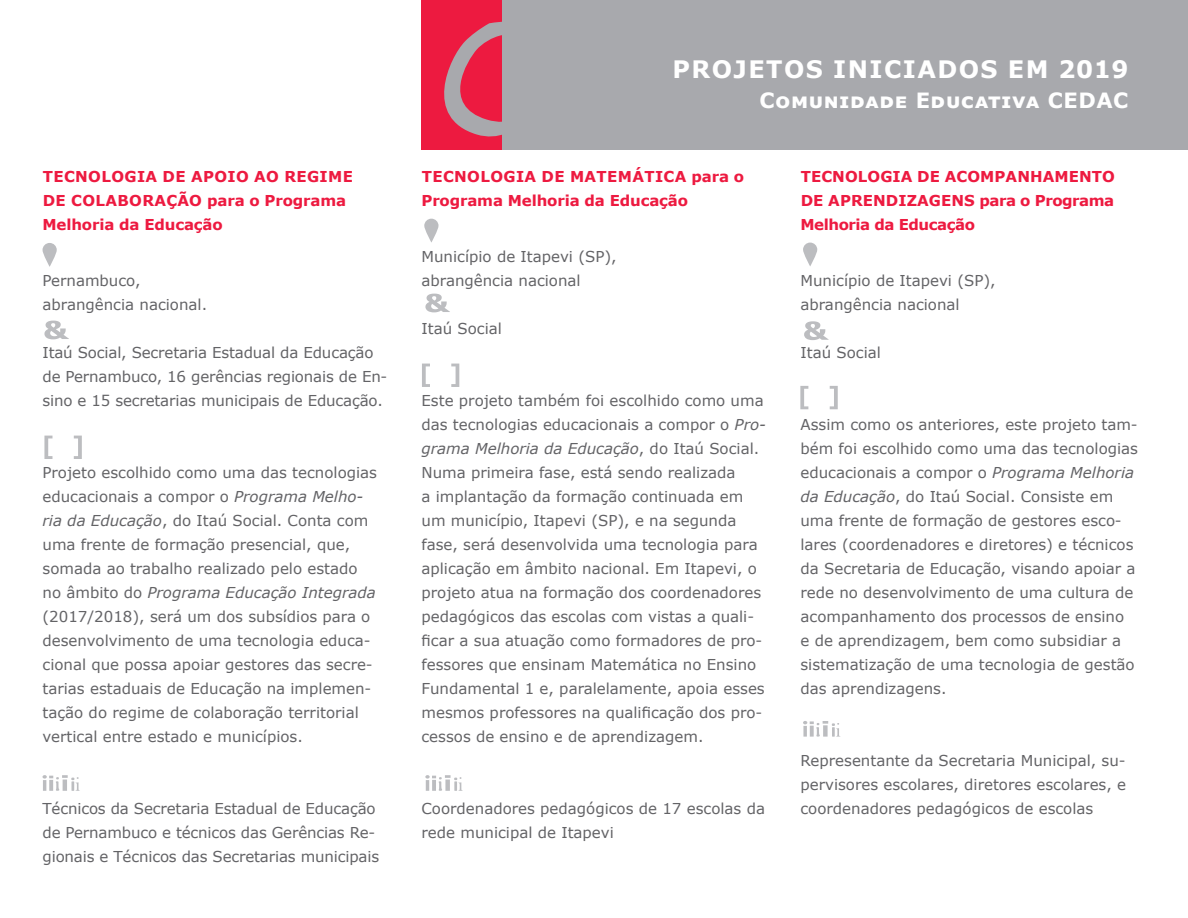
<style>
.page{position:relative;width:1188px;height:918px;background:#fff}
.page>*{position:absolute;margin:0;border:0;box-sizing:border-box;transform-origin:0 0}
.t1{font:700 24px "Verdana";letter-spacing:.06em;color:#fff}
.t2{font:700 21px "Verdana";letter-spacing:.025em;color:#fff}
.texto_medio{font:15px/24px "Verdana";color:#636366}
.projetos_titulo_fina{font:700 15px/24px "Verdana";letter-spacing:-.01em;color:#ed1a40}
.projetos_titulo_fina-2{font:700 15px/24px "Verdana";letter-spacing:.025em;color:#ed1a40}
.s1{font-style:italic}
</style>
<div class="page">
<div style="left:462px;top:0;width:726px;height:149px;background:#a8a9ad"></div>
<div style="left:422px;top:0;width:80px;height:149px;background:#ed1a40"></div>
<svg style="left:424px;top:219px;width:15px;height:24px"></svg>
<svg style="left:803px;top:243px;width:14px;height:23px"></svg>
<svg style="left:422px;top:364px;width:37px;height:23px"></svg>
<svg style="left:800px;top:386px;width:38px;height:23px"></svg>
<svg style="left:425px;top:294px;width:25px;height:18px"></svg>
<svg style="left:804px;top:321px;width:25px;height:19px"></svg>
<svg style="left:444px;top:21px;width:58px;height:116px"></svg>
<svg style="left:43px;top:243px;width:14px;height:24px"></svg>
<svg style="left:44px;top:436px;width:38px;height:23px"></svg>
<svg style="left:44px;top:321px;width:25px;height:18px"></svg>
<svg style="left:43px;top:775px;width:37px;height:16px"></svg>
<svg style="left:803px;top:721px;width:38px;height:16px"></svg>
<svg style="left:425px;top:775px;width:38px;height:16px"></svg>
<p class="projetos_titulo_fina-2" style="left:43px;top:164px;width:312px">TECNOLOGIA DE APOIO AO REGIME<br>DE COLABORAÇÃO para o Programa<br>Melhoria da Educação</p>
<p class="texto_medio" style="left:43px;top:268px;width:166px">Pernambuco, abrangência nacional.</p>
<p class="texto_medio" style="left:43px;top:340px;width:346px">Itaú Social, Secretaria Estadual da Educação de Pernambuco, 16 gerências regionais de En&shy;sino e 15 secretarias municipais de Educação.</p>
<p class="texto_medio" style="left:43px;top:460px;width:336px">Projeto escolhido como uma das tecnologias educacionais a compor o <span class="s1">Programa Melho&shy;ria da Educação</span>, do Itaú Social. Conta com uma frente de formação presencial, que, somada ao trabalho realizado pelo estado no âmbito do <span class="s1">Programa Educação Integrada </span>(2017/2018), será um dos subsídios para o desenvolvimento de uma tecnologia educa&shy;cional que possa apoiar gestores das secre&shy;tarias estaduais de Educação na implemen&shy;tação do regime de colaboração territorial vertical entre estado e municípios.</p>
<p class="texto_medio" style="left:43px;top:796px;width:338px">Técnicos da Secretaria Estadual de Educação de Pernambuco e técnicos das Gerências Re&shy;gionais e Técnicos das Secretarias municipais</p>
<p class="t1" style="left:673px;top:52px;width:457px">PROJETOS INICIADOS EM 2019</p>
<p class="t2" style="left:759px;top:85px;width:371px">Comunidade Educativa CEDAC</p>
<p class="projetos_titulo_fina" style="left:422px;top:164px;width:324px">TECNOLOGIA DE MATEMÁTICA para o<br>Programa Melhoria da Educação</p>
<p class="texto_medio" style="left:422px;top:244px;width:197px">Município de Itapevi (SP), abrangência nacional</p>
<p class="texto_medio" style="left:422px;top:316px;width:82px">Itaú Social</p>
<p class="texto_medio" style="left:422px;top:388px;width:346px">Este projeto também foi escolhido como uma das tecnologias educacionais a compor o <span class="s1">Pro&shy;grama Melhoria da Educação</span>, do Itaú Social.<br>Numa primeira fase, está sendo realizada<br>a implantação da formação continuada em um município, Itapevi (SP), e na segunda fase, será desenvolvida uma tecnologia para aplicação em âmbito nacional. Em Itapevi, o projeto atua na formação dos coordenadores pedagógicos das escolas com vistas a quali&shy;ficar a sua atuação como formadores de pro&shy;fessores que ensinam Matemática no Ensino Fundamental 1 e, paralelamente, apoia esses mesmos professores na qualificação dos pro&shy;cessos de ensino e de aprendizagem.</p>
<p class="texto_medio" style="left:422px;top:796px;width:345px">Coordenadores pedagógicos de 17 escolas da rede municipal de Itapevi</p>
<p class="projetos_titulo_fina" style="left:801px;top:164px;width:316px;text-align:justify">TECNOLOGIA DE ACOMPANHAMENTO DE APRENDIZAGENS para o Programa Melhoria da Educação</p>
<p class="texto_medio" style="left:801px;top:268px;width:197px">Município de Itapevi (SP), abrangência nacional</p>
<p class="texto_medio" style="left:801px;top:340px;width:82px">Itaú Social</p>
<p class="texto_medio" style="left:801px;top:412px;width:339px">Assim como os anteriores, este projeto tam&shy;bém foi escolhido como uma das tecnologias educacionais a compor o <span class="s1">Programa Melhoria da Educação</span>, do Itaú Social. Consiste em uma frente de formação de gestores esco&shy;lares (coordenadores e diretores) e técnicos da Secretaria de Educação, visando apoiar a rede no desenvolvimento de uma cultura de acompanhamento dos processos de ensino<br>e de aprendizagem, bem como subsidiar a sistematização de uma tecnologia de gestão das aprendizagens.</p>
<p class="texto_medio" style="left:801px;top:748px;width:327px;text-align:justify">Representante da Secretaria Municipal, su&shy;pervisores escolares, diretores escolares, e coordenadores pedagógicos de escolas</p>
</div>
